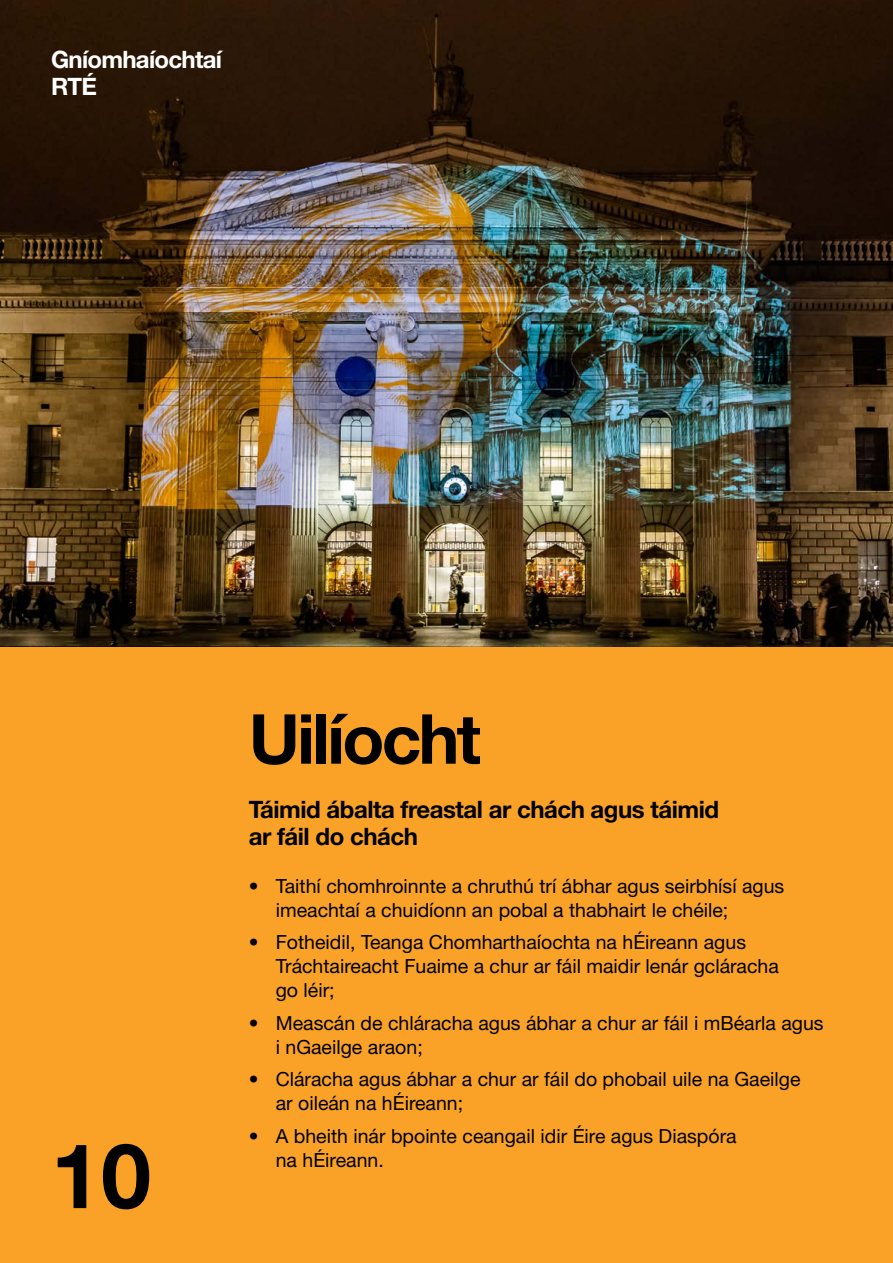
<style>
.page{position:relative;width:893px;height:1263px;background:#faa227}
.page>*{position:absolute;margin:0;border:0;box-sizing:border-box;transform-origin:0 0}
.t1{font:700 90px "Helvetica Neue LT Std";color:#000}
.t2{font:700 69px "Helvetica Neue LT Std";letter-spacing:-.04em;color:#000}
.t3{font:700 24px/27px "Helvetica Neue LT Std";letter-spacing:-.02em;color:#000}
.t4{font:700 24px/27px "Helvetica Neue LT Std";letter-spacing:-.03em;color:#fff}
.t5{font:19.5px/24px "Helvetica Neue LT Std";color:#000}
</style>
<div class="page">
<img style="left:0;top:0;width:892px;height:646px">
<hr style="left:892px;top:0;width:1px;height:646px;background:#f15b40">
<hr style="left:892px;top:646px;width:1px;height:617px;background:#e6e7e8">
<p class="t4" style="left:51px;top:46px;width:172px">Gníomhaíochtaí<br>RTÉ</p>
<h1 class="t1" style="left:51px;top:1120px;width:102px">10</h1>
<h2 class="t2" style="left:249px;top:696px;width:234px">Uilíocht</h2>
<p class="t3" style="left:249px;top:795px;width:472px">Táimid ábalta freastal ar chách agus táimid ar fáil do chách</p>
<p class="t5" style="left:276px;top:873px;width:510px;text-indent:-27px">• Taithí chomhroinnte a chruthú trí ábhar agus seirbhísí agus imeachtaí a chuidíonn an pobal a thabhairt le chéile;</p>
<p class="t5" style="left:276px;top:930px;width:505px;text-indent:-27px">• Fotheidil, Teanga Chomharthaíochta na hÉireann agus<br>Tráchtaireacht Fuaime a chur ar fáil maidir lenár gcláracha go léir;</p>
<p class="t5" style="left:276px;top:1010px;width:549px;text-indent:-27px">• Meascán de chláracha agus ábhar a chur ar fáil i mBéarla agus i nGaeilge araon;</p>
<p class="t5" style="left:276px;top:1067px;width:526px;text-indent:-27px">• Cláracha agus ábhar a chur ar fáil do phobail uile na Gaeilge ar oileán na hÉireann;</p>
<p class="t5" style="left:276px;top:1123px;width:462px;text-indent:-27px">• A bheith inár bpointe ceangail idir Éire agus Diaspóra na hÉireann.</p>
</div>
